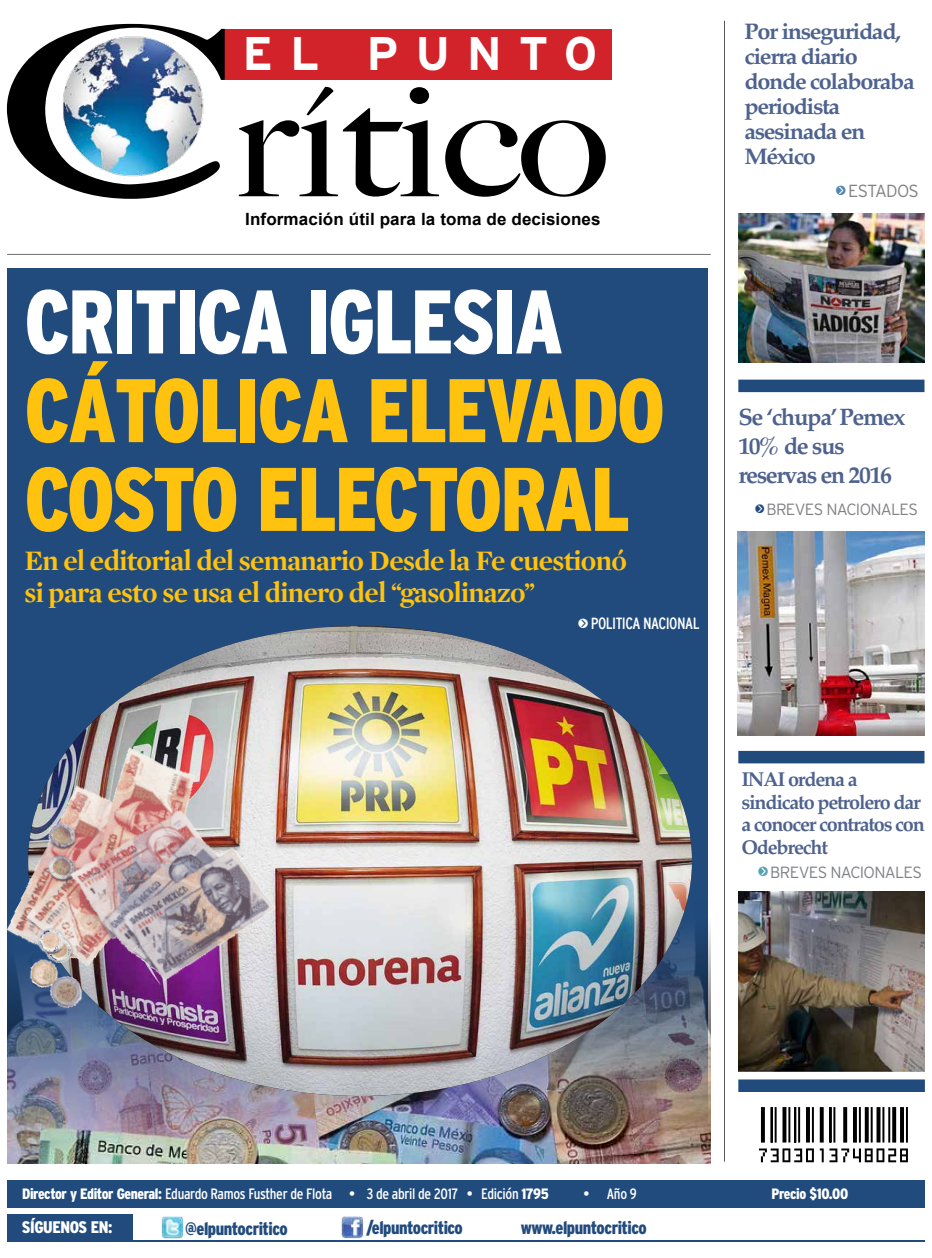
<style>
.page{position:relative;width:932px;height:1258px;background:#fff}
.page>*{position:absolute;margin:0;border:0;box-sizing:border-box;transform-origin:0 0}
.t1{font:900 condensed 90px/88.8px "Interstate";letter-spacing:-.025em;color:#ffc20e;scale:.95 1}
.t2{font:900 condensed 90px "Interstate";letter-spacing:-.025em;color:#fff;scale:.95 1}
.t3{font:700 47.12px "Interstate";letter-spacing:.355em;color:#fff}
.t4{font:700 28.75px/32.5px "Mercury Display";letter-spacing:-.02em;color:#ffc20e}
.t5{font:700 23.75px/28.8px "Palatino";letter-spacing:-.06em;color:#4e628e}
.t6{font:700 22.5px/25px "Palatino";letter-spacing:-.06em;color:#4e628e;scale:1.04 1}
.t7{font:700 20px/22.5px "Palatino";letter-spacing:-.06em;color:#4e628e}
.t8{font:900 condensed 18px "Interstate";letter-spacing:-.025em;color:#214b7c}
.t9{font:300 17.5px "Interstate";letter-spacing:-.05em;color:#808285}
.t10{font:700 16.88px "Arial";letter-spacing:.005em;color:#000}
.t11{font:900 condensed 16.75px "Interstate";letter-spacing:-.025em;color:#fff}
.t12{font:300 16.25px "Interstate";letter-spacing:-.045em;color:#808285}
.t13{font:16.25px "Interstate Cond Mono";letter-spacing:-.035em;color:#fff}
.t14{font:condensed 15px "Interstate";letter-spacing:-.02em;color:#fff}
.t15{font:900 condensed 15px "Interstate";letter-spacing:-.025em;color:#fff}
.s1{font-family:"KG Arrows";font-size:17.5px}
.s2{font-family:"KG Arrows";font-weight:400;color:#5186b0}
.s3{font-family:"KG Arrows";font-weight:400;color:#214b7c}
.s4{font-family:"KG Arrows";font-weight:400;font-size:17.5px;color:#56a2b0}
.s5{font-weight:900}
.s6{color:#214b7c}
</style>
<div class="page">
<img style="left:342px;top:1216px;width:21px;height:22px">
<div style="left:7px;top:1215px;width:126px;height:27px;background:#214b7c"></div>
<img style="left:162px;top:1216px;width:21px;height:22px">
<hr style="left:7px;top:1241px;width:918px;height:1px;background:#214b7c">
<div style="left:7px;top:1180px;width:917px;height:28px;background:#214b7c"></div>
<div style="left:7px;top:268px;width:701px;height:894px;background:#214b7c"></div>
<hr style="left:7px;top:254px;width:704px;height:1px;background:#6d6e71">
<div style="left:222px;top:29px;width:389px;height:50px;background:#d2232a"></div>
<img style="left:7px;top:24px;width:218px;height:175px">
<svg style="left:239px;top:87px;width:367px;height:110px"></svg>
<svg style="left:759px;top:1107px;width:149px;height:55px"></svg>
<div style="left:738px;top:380px;width:186px;height:12px;background:#214b7c"></div>
<div style="left:738px;top:751px;width:186px;height:12px;background:#214b7c"></div>
<div style="left:738px;top:1079px;width:187px;height:13px;background:#214b7c"></div>
<hr style="left:724px;top:21px;width:1px;height:1141px;background:#58595b">
<img style="left:738px;top:213px;width:187px;height:150px">
<img style="left:738px;top:532px;width:186px;height:204px">
<img style="left:738px;top:892px;width:186px;height:180px">
<img style="left:7px;top:924px;width:704px;height:239px">
<img style="left:28px;top:626px;width:664px;height:470px">
<img style="left:7px;top:723px;width:308px;height:354px">
<h2 class="t3" style="left:243px;top:27px;width:356px">EL PUNTO</h2>
<p class="t10" style="left:245px;top:208px;width:357px">Información útil para la toma de decisiones</p>
<h1 class="t2" style="left:24px;top:272px;width:569px">CRITICA IGLESIA</h1>
<h1 class="t1" style="left:24px;top:366px;width:676px">CÁTOLICA ELEVADO<br>COSTO ELECTORAL</h1>
<h3 class="t4" style="left:24px;top:543px;width:604px">En el editorial del semanario Desde la Fe cuestionó si para esto se usa el dinero del “gasolinazo”</h3>
<p class="t13" style="left:578px;top:614px;width:123px"><span class="s1">u</span> POLITICA NACIONAL</p>
<h3 class="t6" style="left:744px;top:19px;width:165px">Por inseguridad, cierra diario donde colaboraba periodista asesinada en<br>México</h3>
<p class="t9" style="left:836px;top:181px;width:84px"><span class="s2">u</span>ESTADOS</p>
<h3 class="t5" style="left:738px;top:402px;width:168px">Se ‘chupa’ Pemex<br>10% de sus reservas en 2016</h3>
<p class="t12" style="left:755px;top:500px;width:164px"><span class="s3">u</span>BREVES NACIONALES</p>
<h3 class="t7" style="left:741px;top:767px;width:185px">INAI ordena a sindicato petrolero dar a conocer contratos con<br>Odebrecht</h3>
<p class="t12" style="left:758px;top:863px;width:165px"><span class="s4">u</span>BREVES NACIONALES</p>
<p class="t14" style="left:22px;top:1185px;width:528px"><span class="s5">Director y Editor General:</span> Eduardo Ramos Fusther de Flota • 3 de abril de 2017 • Edición <span class="s5">1795</span></p>
<p class="t14" style="left:583px;top:1185px;width:55px">• Año 9</p>
<p class="t15" style="left:771px;top:1185px;width:78px">Precio $10.00</p>
<p class="t11" style="left:22px;top:1218px;width:96px">SÍGUENOS EN:<span class="s6">:</span></p>
<p class="t8" style="left:185px;top:1218px;width:104px">@elpuntocritico</p>
<p class="t8" style="left:366px;top:1218px;width:98px">/elpuntocritico</p>
<p class="t8" style="left:521px;top:1217px;width:127px">www.elpuntocritico</p>
</div>
